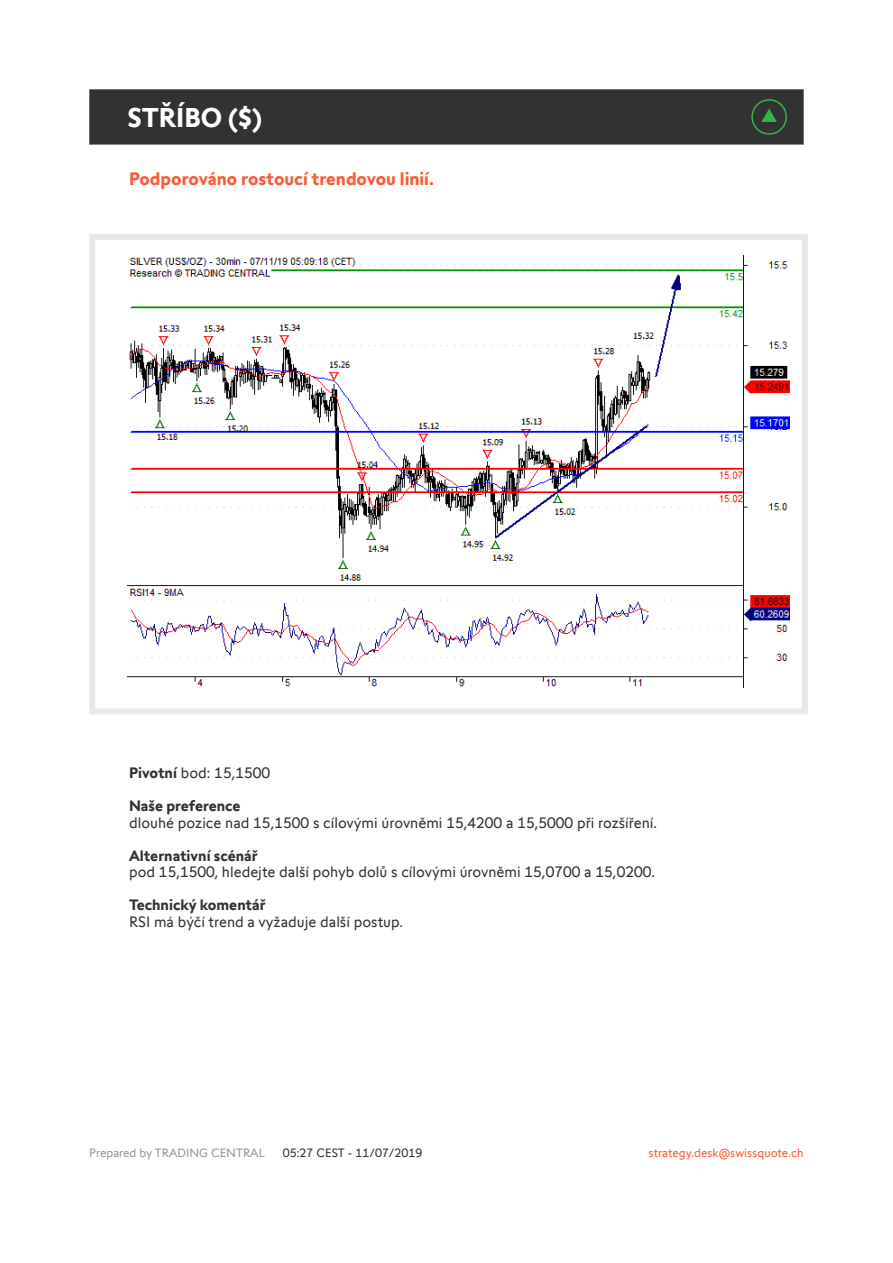
<style>
.page{position:relative;width:893px;height:1263px;background:#fff}
.page>*{position:absolute;margin:0;border:0;box-sizing:border-box;transform-origin:0 0}
.t1{font:700 27px "Swissquote CT";color:#fff}
.t2{font:700 18px "Swissquote CT";color:#fa5b35}
.t3{font:15px "Swissquote CT";color:#323232}
.t4{font:700 15px "Swissquote CT";color:#323232}
.t5{font:12px "Swissquote CT";color:#fa5b35}
.t6{font:12px "Swissquote CT";color:#939598}
.t7{font:12px "Swissquote CT";color:#323232}
.s1{font-weight:700}
</style>
<div class="page">
<div style="left:89px;top:234px;width:719px;height:480px;border:6px solid #e9e8e7"></div>
<div style="left:89px;top:89px;width:715px;height:56px;background:#323232;border:2px solid #323232"></div>
<img style="left:128px;top:255px;width:661px;height:432px">
<svg style="left:751px;top:99px;width:36px;height:36px"></svg>
<h1 class="t1" style="left:128px;top:101px;width:136px">STŘÍBO ($)</h1>
<p class="t2" style="left:129px;top:168px;width:306px">Podporováno rostoucí trendovou linií.</p>
<p class="t3" style="left:129px;top:764px;width:143px"><span class="s1">Pivotní</span> bod: 15,1500</p>
<p class="t4" style="left:129px;top:797px;width:113px">Naše preference</p>
<p class="t3" style="left:129px;top:814px;width:530px">dlouhé pozice nad 15,1500 s cílovými úrovněmi 15,4200 a 15,5000 při rozšíření.</p>
<p class="t4" style="left:129px;top:846px;width:130px">Alternativní scénář</p>
<p class="t3" style="left:129px;top:863px;width:528px">pod 15,1500, hledejte další pohyb dolů s cílovými úrovněmi 15,0700 a 15,0200.</p>
<p class="t4" style="left:129px;top:896px;width:138px">Technický komentář</p>
<p class="t3" style="left:129px;top:913px;width:276px">RSI má býčí trend a vyžaduje další postup.</p>
<p class="t6" style="left:89px;top:1145px;width:177px">Prepared by TRADING CENTRAL</p>
<p class="t7" style="left:283px;top:1145px;width:141px">05:27 CEST - 11/07/2019</p>
<p class="t5" style="left:649px;top:1145px;width:157px">strategy.desk@swissquote.ch</p>
</div>
